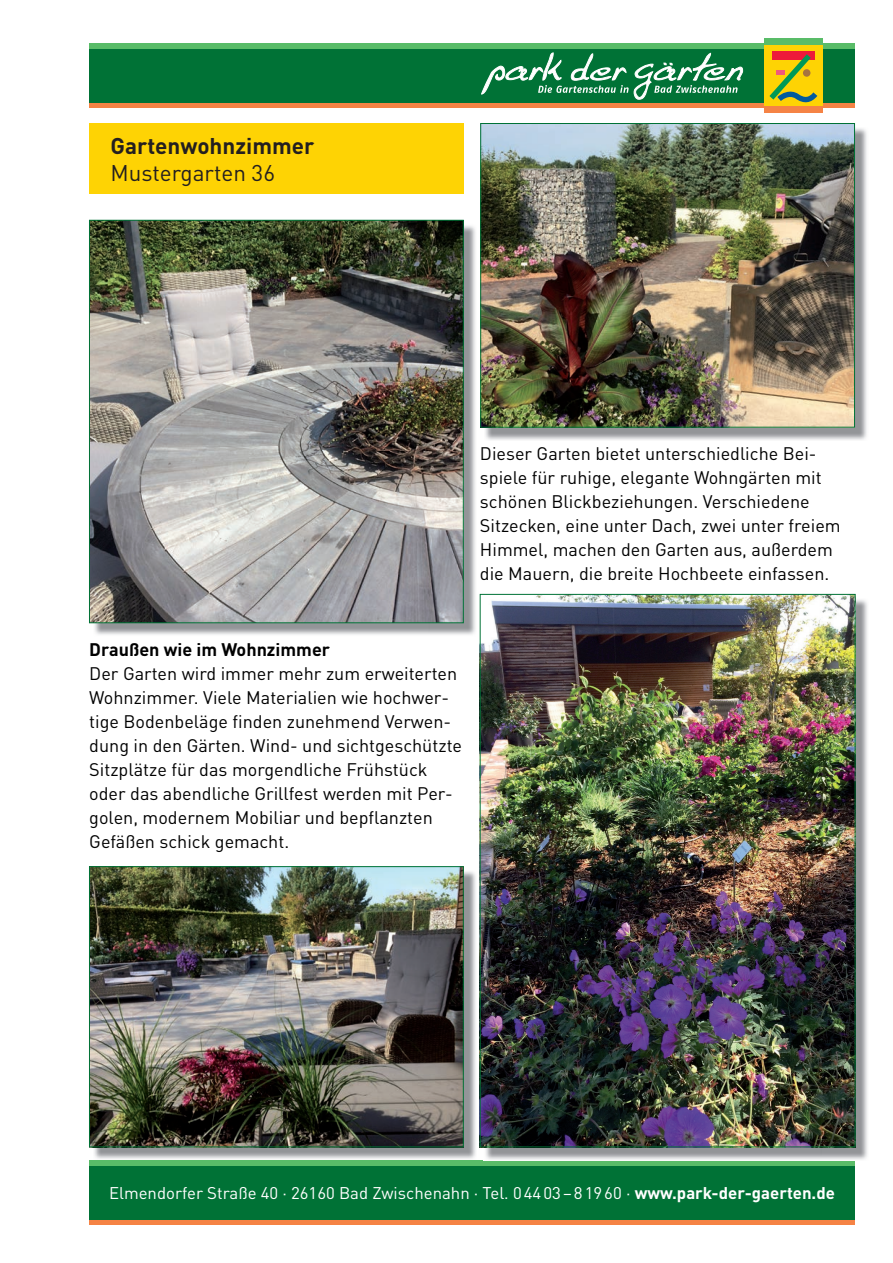
<style>
.page{position:relative;width:893px;height:1263px;background:#fff}
.page>*{position:absolute;margin:0;border:0;box-sizing:border-box;transform-origin:0 0}
.t1{font:700 22.5px "DINOT";color:#231f20}
.t2{font:22.5px "DINOT";color:#231f20}
.t3{font:18px/24px "DINOT";color:#000}
.t4{font:700 18px "DINOT";color:#000}
.t5{font:16.8px "DINOT";color:#fff}
.s1{font-weight:700}
</style>
<div class="page">
<div style="left:89px;top:123px;width:374px;height:71px;background:#fed304"></div>
<div style="left:89px;top:44px;width:766px;height:5px;background:#59bc68"></div>
<div style="left:89px;top:102px;width:766px;height:6px;background:#f58345"></div>
<div style="left:89px;top:49px;width:766px;height:53px;background:#007236"></div>
<svg style="left:482px;top:53px;width:261px;height:47px"></svg>
<div style="left:764px;top:45px;width:59px;height:61px;background:#fed304"></div>
<div style="left:772px;top:52px;width:43px;height:8px;background:#ed1a3a"></div>
<svg style="left:769px;top:54px;width:48px;height:49px"></svg>
<div style="left:764px;top:106px;width:59px;height:7px;background:#f58345"></div>
<div style="left:764px;top:38px;width:59px;height:7px;background:#59bc68"></div>
<img style="left:484px;top:127px;width:383px;height:313px">
<img style="left:482px;top:125px;width:371px;height:300px">
<div style="left:480px;top:123px;width:375px;height:304px;border:1px solid #007236"></div>
<img style="left:93px;top:870px;width:383px;height:289px">
<img style="left:91px;top:868px;width:370px;height:277px">
<div style="left:89px;top:866px;width:374px;height:281px;border:1px solid #007236"></div>
<div style="left:89px;top:1161px;width:766px;height:5px;background:#59bc68"></div>
<div style="left:89px;top:1219px;width:766px;height:6px;background:#f58345"></div>
<div style="left:89px;top:1166px;width:766px;height:53px;background:#007236"></div>
<img style="left:484px;top:598px;width:384px;height:562px">
<img style="left:482px;top:596px;width:371px;height:549px">
<img style="left:93px;top:224px;width:383px;height:411px">
<img style="left:91px;top:222px;width:370px;height:399px">
<div style="left:89px;top:220px;width:374px;height:403px;border:1px solid #007236"></div>
<p class="t1" style="left:111px;top:131px;width:205px">Gartenwohnzimmer</p>
<p class="t2" style="left:111px;top:159px;width:166px">Mustergarten 36</p>
<p class="t3" style="left:480px;top:441px;width:362px">Dieser Garten bietet unterschiedliche Bei&shy;spiele für ruhige, elegante Wohngärten mit schönen Blickbeziehungen. Verschiedene Sitzecken, eine unter Dach, zwei unter freiem Himmel, machen den Garten aus, außerdem die Mauern, die breite Hochbeete einfassen.</p>
<p class="t4" style="left:89px;top:638px;width:242px">Draußen wie im Wohnzimmer</p>
<p class="t3" style="left:89px;top:662px;width:374px">Der Garten wird immer mehr zum erweiterten Wohnzimmer. Viele Materialien wie hochwer&shy;tige Bodenbeläge finden zunehmend Verwen&shy;dung in den Gärten. Wind- und sichtgeschützte Sitzplätze für das morgendliche Frühstück oder das abendliche Grillfest werden mit Per&shy;golen, modernem Mobiliar und bepflanzten Gefäßen schick gemacht.</p>
<p class="t5" style="left:109px;top:1182px;width:727px">Elmendorfer Straße 40 · 26160 Bad Zwischenahn · Tel. 0 44 03 – 8 19 60 · <span class="s1">www.park-der-gaerten.de</span></p>
</div>
